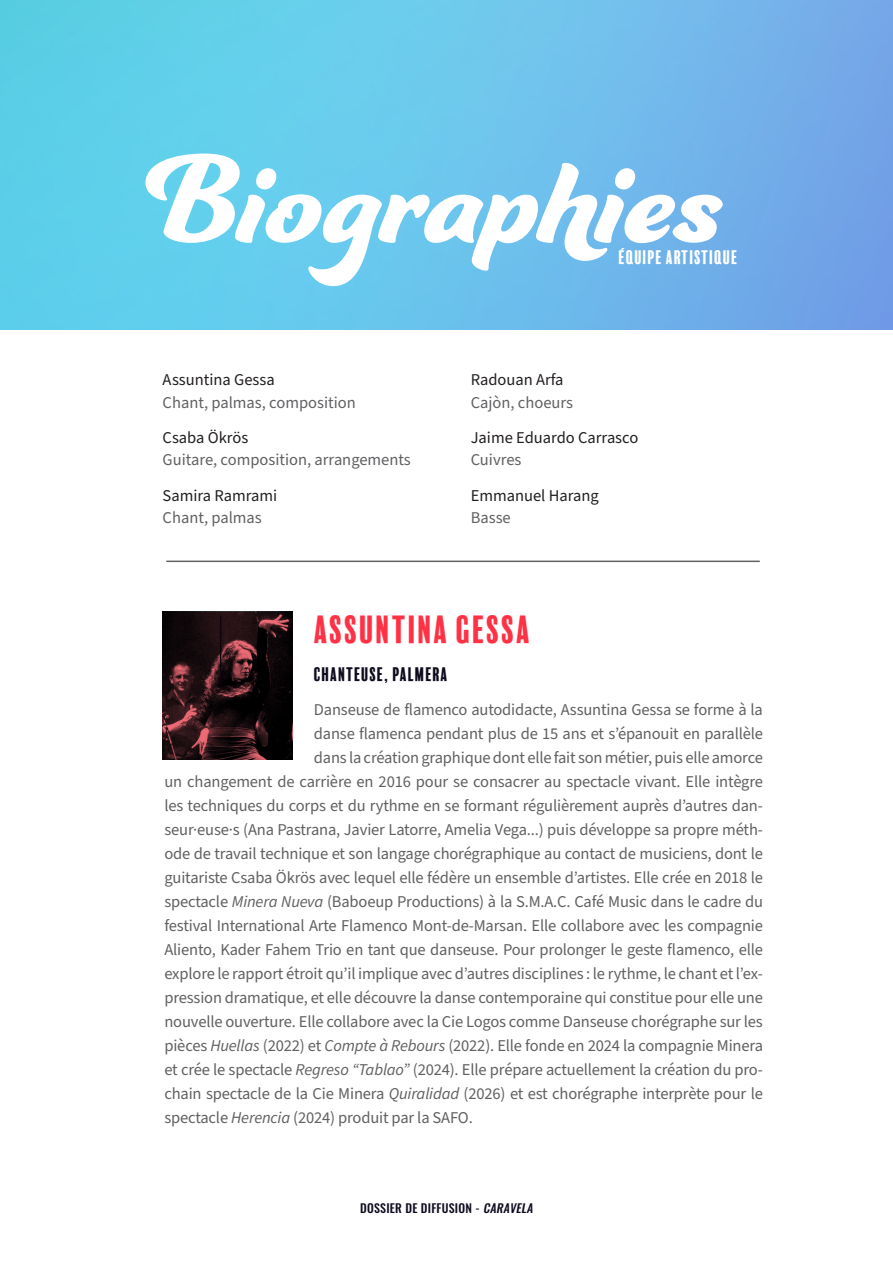
<style>
.page{position:relative;width:893px;height:1263px;background:#fff}
.page>*{position:absolute;margin:0;border:0;box-sizing:border-box;transform-origin:0 0}
.section{font:133.5px "Ganache";color:#fff}
.Style_de_paragraphe_3{font:36px "Balboa Plus Fill";color:#ff3245}
.Titre_2{font:18px "Balboa Plus Fill";color:#0f0b1f}
.Titre_2-2{font:18px "Balboa Plus Fill";color:#fff}
.t1{font:16.5px "Source Sans Pro";letter-spacing:-.01em;color:#616164}
.t2{font:16.5px "Source Sans Pro";color:#231f20}
.t3{font:500 12px "Oswald";letter-spacing:.02em;color:#0f0b1f}
.s1{font-style:italic}
</style>
<div class="page">
<img style="left:0;top:0;width:893px;height:330px">
<hr style="left:166px;top:561px;width:594px;height:1px;background:#616161">
<svg style="left:163px;top:612px;width:130px;height:147px;background:#291316"></svg>
<p class="section" style="left:145px;top:117px;width:578px">Biographies</p>
<p class="Titre_2-2" style="left:619px;top:247px;width:121px">ÉQUIPE ARTISTIQUE</p>
<p class="t2" style="left:163px;top:369px;width:114px">Assuntina Gessa</p>
<p class="t1" style="left:163px;top:391px;width:195px">Chant, palmas, composition</p>
<p class="t2" style="left:163px;top:426px;width:87px">Csaba Ökrös</p>
<p class="t1" style="left:163px;top:449px;width:250px">Guitare, composition, arrangements</p>
<p class="t2" style="left:163px;top:484px;width:116px">Samira Ramrami</p>
<p class="t1" style="left:163px;top:507px;width:101px">Chant, palmas</p>
<p class="t2" style="left:471px;top:369px;width:94px">Radouan Arfa</p>
<p class="t1" style="left:471px;top:391px;width:104px">Cajòn, choeurs</p>
<p class="t2" style="left:471px;top:426px;width:169px">Jaime Eduardo Carrasco</p>
<p class="t1" style="left:471px;top:449px;width:52px">Cuivres</p>
<p class="t2" style="left:471px;top:484px;width:130px">Emmanuel Harang</p>
<p class="t1" style="left:471px;top:507px;width:42px">Basse</p>
<p class="Style_de_paragraphe_3" style="left:314px;top:609px;width:220px">ASSUNTINA GESSA</p>
<p class="Titre_2" style="left:314px;top:664px;width:136px">CHANTEUSE, PALMERA</p>
<p class="t1" style="left:314px;top:698px;width:450px">Danseuse de flamenco autodidacte, Assuntina Gessa se forme à la</p>
<p class="t1" style="left:314px;top:722px;width:451px">danse flamenca pendant plus de 15 ans et s’épanouit en parallèle</p>
<p class="t1" style="left:314px;top:746px;width:450px">dans la création graphique dont elle fait son métier, puis elle amorce</p>
<p class="t1" style="left:164px;top:770px;width:600px">un changement de carrière en 2016 pour se consacrer au spectacle vivant. Elle intègre</p>
<p class="t1" style="left:164px;top:794px;width:600px">les techniques du corps et du rythme en se formant régulièrement auprès d’autres dan-</p>
<p class="t1" style="left:164px;top:818px;width:600px">seur·euse·s (Ana Pastrana, Javier Latorre, Amelia Vega...) puis développe sa propre méth-</p>
<p class="t1" style="left:164px;top:842px;width:600px">ode de travail technique et son langage chorégraphique au contact de musiciens, dont le</p>
<p class="t1" style="left:164px;top:866px;width:600px">guitariste Csaba Ökrös avec lequel elle fédère un ensemble d’artistes. Elle crée en 2018 le</p>
<p class="t1" style="left:164px;top:890px;width:600px">spectacle <span class="s1">Minera Nueva</span> (Baboeup Productions) à la S.M.A.C. Café Music dans le cadre du</p>
<p class="t1" style="left:164px;top:914px;width:600px">festival International Arte Flamenco Mont-de-Marsan. Elle collabore avec les compagnie</p>
<p class="t1" style="left:164px;top:938px;width:600px">Aliento, Kader Fahem Trio en tant que danseuse. Pour prolonger le geste flamenco, elle</p>
<p class="t1" style="left:164px;top:962px;width:600px">explore le rapport étroit qu’il implique avec d’autres disciplines : le rythme, le chant et l’ex-</p>
<p class="t1" style="left:164px;top:986px;width:600px">pression dramatique, et elle découvre la danse contemporaine qui constitue pour elle une</p>
<p class="t1" style="left:164px;top:1010px;width:600px">nouvelle ouverture. Elle collabore avec la Cie Logos comme Danseuse chorégraphe sur les</p>
<p class="t1" style="left:164px;top:1034px;width:600px">pièces <span class="s1">Huellas</span> (2022) et <span class="s1">Compte à Rebours</span> (2022). Elle fonde en 2024 la compagnie Minera</p>
<p class="t1" style="left:164px;top:1058px;width:600px">et crée le spectacle <span class="s1">Regreso “Tablao”</span> (2024). Elle prépare actuellement la création du pro-</p>
<p class="t1" style="left:164px;top:1082px;width:600px">chain spectacle de la Cie Minera <span class="s1">Quiralidad</span> (2026) et est chorégraphe interprète pour le</p>
<p class="t1" style="left:164px;top:1106px;width:310px">spectacle <span class="s1">Herencia</span> (2024) produit par la SAFO.</p>
<p class="t3" style="left:360px;top:1202px;width:177px">DOSSIER DE DIFFUSION - <span class="s1">CARAVELA</span></p>
</div>
